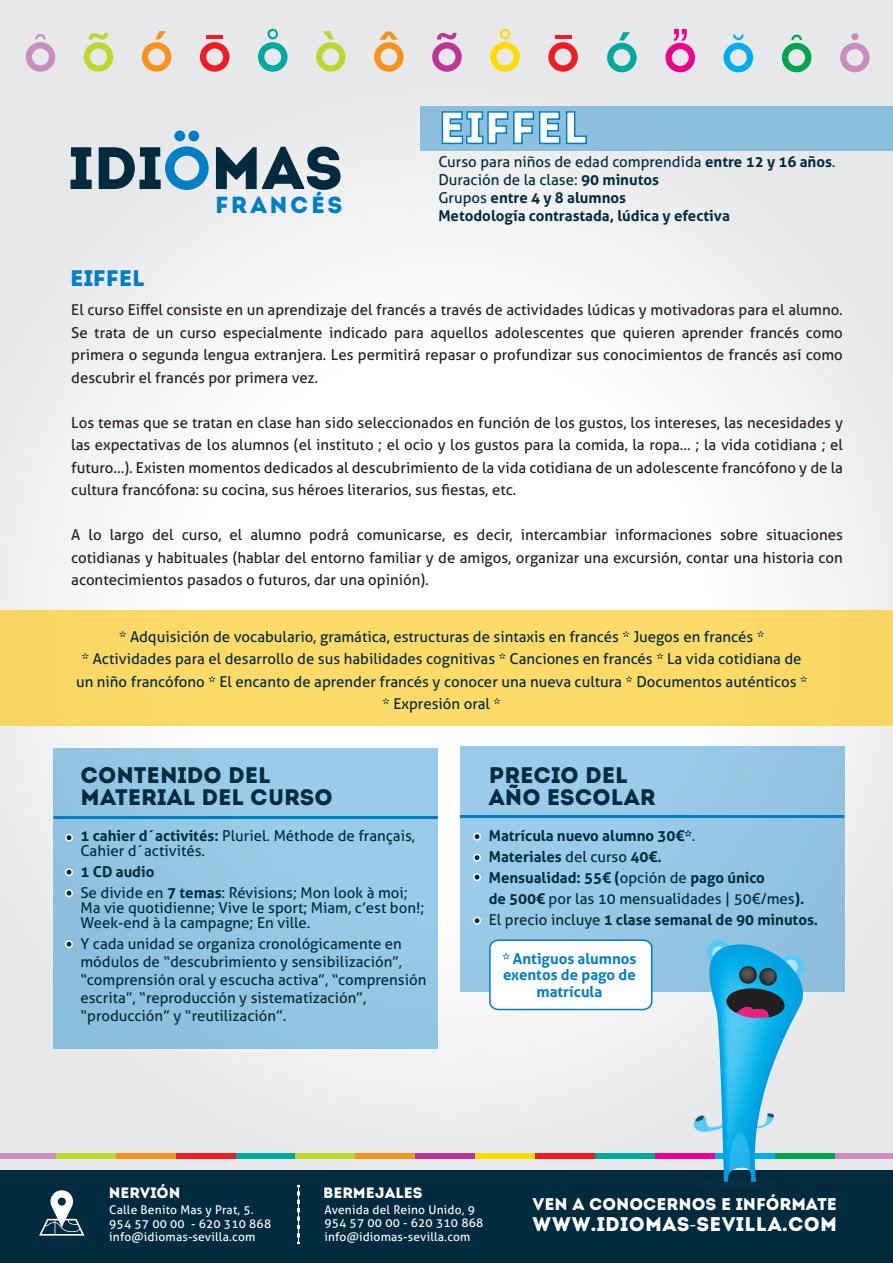
<style>
.page{position:relative;width:893px;height:1263px;background:#fff}
.page>*{position:absolute;margin:0;border:0;box-sizing:border-box;transform-origin:0 0}
.t1{font:45px "Intro";color:#fff}
.t2{font:23.25px "Intro";letter-spacing:.11em;color:#007ec6}
.t3{font:22.5px/22.5px "Intro";color:#002b3e}
.t4{font:22.5px "Intro";color:#007ec6}
.t5{font:19.8px "Intro";letter-spacing:.015em;color:#fff}
.t6{font:16.95px "Intro";color:#fff}
.t7{font:15px/22.5px "Aller";color:#231f20;text-align:justify}
.t8{font:15px/18px "Aller";color:#002b3e}
.t9{font:700 15px/21px "Aller";color:#002b3e}
.t10{font:700 15px/16.5px "Aller";color:#007ec6;text-align:center}
.t11{font:15px "Intro";color:#fff}
.t12{font:12px/13.5px "Aller";letter-spacing:.015em;color:#fff}
.s1{font-weight:400}
.s2{font-weight:700}
.s3{font-family:"Myriad Pro"}
</style>
<div class="page">
<div style="left:0;top:0;width:893px;height:1263px;background:linear-gradient(to right,#f1f2f2,#f2f2f3)"></div>
<div style="left:236px;top:1153px;width:59px;height:6px;background:#00a99d"></div>
<div style="left:295px;top:1153px;width:60px;height:6px;background:#bed630"></div>
<div style="left:355px;top:1153px;width:60px;height:6px;background:#f7931d"></div>
<div style="left:415px;top:1153px;width:60px;height:6px;background:#be3494"></div>
<div style="left:475px;top:1153px;width:60px;height:6px;background:#ffdc01"></div>
<div style="left:535px;top:1153px;width:60px;height:6px;background:#ee1d23"></div>
<div style="left:595px;top:1153px;width:60px;height:6px;background:#00a99d"></div>
<div style="left:655px;top:1153px;width:60px;height:6px;background:#ed028c"></div>
<div style="left:775px;top:1153px;width:60px;height:6px;background:#00a54f"></div>
<div style="left:835px;top:1153px;width:58px;height:6px;background:#ca8ebe"></div>
<div style="left:1px;top:1153px;width:55px;height:6px;background:#ca8ebe"></div>
<div style="left:56px;top:1153px;width:60px;height:6px;background:#bed630"></div>
<div style="left:116px;top:1153px;width:60px;height:6px;background:#f7931d"></div>
<div style="left:176px;top:1153px;width:60px;height:6px;background:#ee1d23"></div>
<div style="left:1px;top:1170px;width:892px;height:93px;background:#002b3e"></div>
<svg style="left:39px;top:1190px;width:45px;height:45px"></svg>
<svg style="left:297px;top:1185px;width:3px;height:59px"></svg>
<svg style="left:374px;top:32px;width:30px;height:40px"></svg>
<svg style="left:432px;top:33px;width:30px;height:39px"></svg>
<svg style="left:490px;top:29px;width:30px;height:43px"></svg>
<svg style="left:548px;top:42px;width:30px;height:30px"></svg>
<hr style="left:555px;top:35px;width:17px;height:4px;background:#ee1d23">
<svg style="left:724px;top:35px;width:29px;height:37px"></svg>
<svg style="left:607px;top:32px;width:30px;height:40px"></svg>
<svg style="left:665px;top:29px;width:30px;height:43px"></svg>
<svg style="left:782px;top:35px;width:29px;height:37px"></svg>
<svg style="left:840px;top:43px;width:30px;height:29px"></svg>
<div style="left:851px;top:33px;width:7px;height:7px;background:#ca8ebe;border-radius:50%"></div>
<svg style="left:316px;top:31px;width:30px;height:41px"></svg>
<svg style="left:84px;top:33px;width:29px;height:39px"></svg>
<svg style="left:200px;top:42px;width:29px;height:30px"></svg>
<svg style="left:258px;top:29px;width:29px;height:43px"></svg>
<hr style="left:206px;top:35px;width:17px;height:4px;background:#ee1d23">
<svg style="left:142px;top:31px;width:29px;height:41px"></svg>
<svg style="left:26px;top:34px;width:29px;height:38px"></svg>
<svg style="left:71px;top:147px;width:21px;height:42px"></svg>
<svg style="left:216px;top:146px;width:125px;height:44px;background:#6d848f"></svg>
<svg style="left:99px;top:146px;width:110px;height:44px;background:#6791a7"></svg>
<div style="left:174px;top:131px;width:11px;height:10px;background:#007ec6;border-radius:50%"></div>
<div style="left:188px;top:131px;width:11px;height:10px;background:#007ec6;border-radius:50%"></div>
<div style="left:420px;top:106px;width:473px;height:44px;background:#8bbedb"></div>
<svg style="left:441px;top:111px;width:146px;height:34px"></svg>
<div style="left:53px;top:748px;width:385px;height:300px;background:#95c7e4"></div>
<div style="left:66px;top:834px;width:6px;height:7px;background:#002b3e;border-radius:50%"></div>
<div style="left:65px;top:834px;width:8px;height:8px;border:2px solid #fff;border-radius:50%"></div>
<div style="left:65px;top:868px;width:8px;height:8px;border:2px solid #fff;border-radius:50%"></div>
<div style="left:65px;top:889px;width:8px;height:8px;border:2px solid #fff;border-radius:50%"></div>
<div style="left:65px;top:940px;width:8px;height:8px;border:2px solid #fff;border-radius:50%"></div>
<hr style="left:53px;top:816px;width:385px;height:3px;background:#007ec6">
<div style="left:0;top:611px;width:893px;height:115px;background:#fedb68"></div>
<div style="left:460px;top:747px;width:384px;height:245px;background:#97c9e6"></div>
<div style="left:474px;top:833px;width:6px;height:7px;background:#002b3e;border-radius:50%"></div>
<div style="left:473px;top:833px;width:8px;height:8px;border:2px solid #fff;border-radius:50%"></div>
<div style="left:474px;top:854px;width:6px;height:7px;background:#002b3e;border-radius:50%"></div>
<div style="left:473px;top:854px;width:8px;height:8px;border:2px solid #fff;border-radius:50%"></div>
<div style="left:473px;top:873px;width:8px;height:8px;border:2px solid #fff;border-radius:50%"></div>
<div style="left:474px;top:917px;width:6px;height:7px;background:#002b3e;border-radius:50%"></div>
<div style="left:473px;top:917px;width:8px;height:8px;border:2px solid #fff;border-radius:50%"></div>
<hr style="left:460px;top:815px;width:384px;height:3px;background:#007ec6">
<svg style="left:488px;top:939px;width:165px;height:72px"></svg>
<div style="left:687px;top:1175px;width:103px;height:18px;background:#062d3e;border-radius:50%"></div>
<div style="left:780px;top:955px;width:24px;height:24px;background:#5fc9f1;border-radius:50%"></div>
<div style="left:707px;top:940px;width:24px;height:24px;background:#58cbf5;border-radius:50%"></div>
<svg style="left:691px;top:944px;width:112px;height:238px;background:#6fb6d3"></svg>
<h3 class="t4" style="left:70px;top:265px;width:76px">EIFFEL</h3>
<h2 class="t2" style="left:215px;top:191px;width:129px">FRANCÉS</h2>
<h1 class="t1" style="left:438px;top:101px;width:151px">EIFFEL</h1>
<p class="t9" style="left:438px;top:153px;width:399px;line-height:18px"><span class="s1">Curso para niños de edad comprendida</span> entre 12 y 16 años<span class="s1">.<br>Duración de la clase:</span> 90 minutos<br><span class="s1">Grupos</span> entre 4 y 8 alumnos<br>Metodología contrastada, lúdica y efectiva</p>
<p class="t7" style="left:71px;top:298px;width:773px">El curso Eiffel consiste en un aprendizaje del francés a través de actividades lúdicas y motivadoras para el alumno.<br>Se trata de un curso especialmente indicado para aquellos adolescentes que quieren aprender francés como primera o segunda lengua extranjera. Les permitirá repasar o profundizar sus conocimientos de francés así como descubrir el francés por primera vez.</p>
<p class="t7" style="left:71px;top:411px;width:773px">Los temas que se tratan en clase han sido seleccionados en función de los gustos, los intereses, las necesidades y las expectativas de los alumnos (el instituto ; el ocio y los gustos para la comida, la ropa… ; la vida cotidiana ; el futuro…). Existen momentos dedicados al descubrimiento de la vida cotidiana de un adolescente francófono y de la cultura francófona: su cocina, sus héroes literarios, sus fiestas, etc.</p>
<p class="t7" style="left:71px;top:523px;width:773px">A lo largo del curso, el alumno podrá comunicarse, es decir, intercambiar informaciones sobre situaciones cotidianas y habituales (hablar del entorno familiar y de amigos, organizar una excursión, contar una historia con acontecimientos pasados o futuros, dar una opinión).</p>
<p class="t8" style="left:76px;top:625px;width:733px;line-height:22.5px;text-align:center">* Adquisición de vocabulario, gramática, estructuras de sintaxis en francés * Juegos en francés *<br>* Actividades para el desarrollo de sus habilidades cognitivas * Canciones en francés * La vida cotidiana de un niño francófono * El encanto de aprender francés y conocer una nueva cultura * Documentos auténticos * * Expresión oral *</p>
<h3 class="t3" style="left:80px;top:763px;width:254px">CONTENIDO DEL<br>MATERIAL DEL CURSO</h3>
<p class="t8" style="left:80px;top:828px;width:336px;line-height:15px"><span class="s2">1 cahier d´activités:</span> Pluriel. Méthode de français,<br>Cahier d´activités.</p>
<p class="t8" style="left:80px;top:861px;width:329px;line-height:21px"><span class="s2">1 CD audio<br></span>Se divide en <span class="s2">7 temas</span>: Révisions; Mon look à moi;</p>
<p class="t8" style="left:80px;top:900px;width:345px;line-height:15px">Ma vie quotidienne; Vive le sport; Miam, c’est bon!;<br>Week-end à la campagne; En ville.</p>
<p class="t8" style="left:80px;top:935px;width:347px">Y cada unidad se organiza cronológicamente en módulos de “descubrimiento y sensibilización”, “comprensión oral y escucha activa”, “comprensión escrita”, “reproducción y sistematización”, “producción” y “reutilización”.</p>
<h3 class="t3" style="left:489px;top:763px;width:168px">PRECIO DEL<br>AÑO ESCOLAR</h3>
<p class="t9" style="left:489px;top:825px;width:331px">Matrícula nuevo alumno 30€*<span class="s1">.<br></span>Materiales <span class="s1">del curso</span> 40€.<br>Mensualidad: 55€ (<span class="s1">opción de</span> pago único<br>de 500€ <span class="s1">por las 10 mensualidades | 50€/mes</span>).<br><span class="s1">El precio incluye</span> 1 clase semanal de 90 minutos.</p>
<p class="t10" style="left:502px;top:950px;width:136px">* Antiguos alumnos exentos de pago de matrícula</p>
<p class="t11" style="left:109px;top:1184px;width:73px">NERVIÓN</p>
<p class="t12" style="left:109px;top:1203px;width:163px">Calle Benito Mas y Prat, 5.<br>954 57 00 00 - 620 310 868 info@idiomas-sevilla.com</p>
<p class="t11" style="left:323px;top:1184px;width:101px">BERMEJALES</p>
<p class="t12" style="left:324px;top:1203px;width:160px">Avenida del Reino Unido, 9<br>954 57 00 00 - 620 310 868 info@idiomas-sevilla.com</p>
<p class="t6" style="left:533px;top:1193px;width:306px">VEN A CONOCERNOS E INFÓRMATE</p>
<h3 class="t5" style="left:533px;top:1212px;width:306px">WWW.IDIOMAS<span class="s3">-</span>SEVILLA.COM</h3>
</div>
